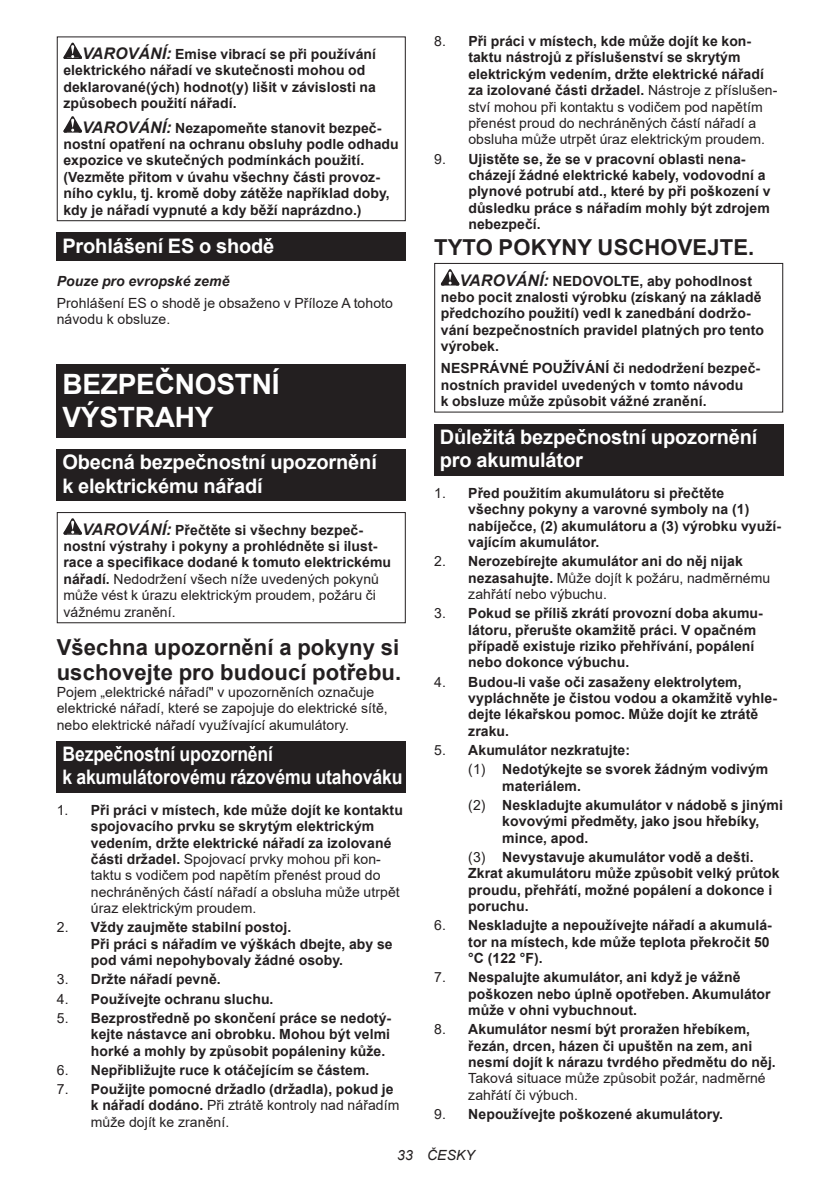
<style>
.page{position:relative;width:840px;height:1191px;background:#fff}
.page>*{position:absolute;margin:0;border:0;box-sizing:border-box;transform-origin:0 0}
.t1{font:700 28px/32.8px "Arial";letter-spacing:-.01em;color:#fff}
.t2{font:700 22px/25.8px "Arial";letter-spacing:.005em;color:#231f20}
.t3{font:700 20px/23.4px "Arial";letter-spacing:-.01em;color:#fff}
.t4{font:700 20px/23.4px "Arial";letter-spacing:-.01em;color:#fff;scale:.88 1}
.t5{font:700 14px/16.4px "Arial";letter-spacing:.005em;color:#231f20}
.t6{font:14px/16.4px "Arial";letter-spacing:.005em;color:#231f20}
.t7{font:italic 700 14px "Arial";letter-spacing:.005em;color:#231f20}
.t8{font:italic 14px "Arial";letter-spacing:.005em;color:#231f20}
.s1{font-style:italic;font-size:16px}
.s2{font-weight:400}
.s3{font-weight:700}
</style>
<div class="page">
<svg style="left:63px;top:43px;width:19px;height:16px"></svg>
<svg style="left:63px;top:116px;width:19px;height:17px"></svg>
<div style="left:57px;top:36px;width:348px;height:185px;border:1px solid #231f20"></div>
<div style="left:57px;top:232px;width:348px;height:29px;background:#231f20"></div>
<div style="left:57px;top:364px;width:348px;height:74px;background:#231f20"></div>
<div style="left:57px;top:449px;width:348px;height:52px;background:#231f20"></div>
<svg style="left:63px;top:518px;width:19px;height:16px"></svg>
<div style="left:57px;top:512px;width:348px;height:111px;border:1px solid #231f20"></div>
<div style="left:57px;top:741px;width:348px;height:52px;background:#231f20"></div>
<svg style="left:440px;top:269px;width:19px;height:16px"></svg>
<div style="left:434px;top:263px;width:348px;height:149px;border:1px solid #231f20"></div>
<div style="left:434px;top:424px;width:348px;height:52px;background:#231f20"></div>
<p class="t5" style="left:63px;top:46px;width:314px;text-indent:19px"><span class="s1">VAROVÁNÍ:</span> Emise vibrací se při používání elektrického nářadí ve skutečnosti mohou od deklarované(ých) hodnot(y) lišit v závislosti na způsobech použití nářadí.</p>
<p class="t5" style="left:63px;top:120px;width:336px;text-indent:19px"><span class="s1">VAROVÁNÍ:</span> Nezapomeňte stanovit bezpeč&shy;nostní opatření na ochranu obsluhy podle odhadu expozice ve skutečných podmínkách použití. (Vezměte přitom v úvahu všechny části provoz&shy;ního cyklu, tj. kromě doby zátěže například doby, kdy je nářadí vypnuté a kdy běží naprázdno.)</p>
<h3 class="t3" style="left:62px;top:234px;width:213px">Prohlášení ES o shodě</h3>
<p class="t7" style="left:57px;top:272px;width:174px">Pouze pro evropské země</p>
<p class="t6" style="left:57px;top:295px;width:337px">Prohlášení ES o shodě je obsaženo v Příloze A tohoto návodu k obsluze.</p>
<h1 class="t1" style="left:62px;top:368px;width:218px">BEZPEČNOSTNÍ<br>VÝSTRAHY</h1>
<h3 class="t3" style="left:62px;top:451px;width:316px">Obecná bezpečnostní upozornění k elektrickému nářadí</h3>
<p class="t5" style="left:63px;top:522px;width:329px;text-indent:19px"><span class="s1">VAROVÁNÍ:</span> Přečtěte si všechny bezpeč&shy;nostní výstrahy i pokyny a prohlédněte si ilust&shy;race a specifikace dodané k tomuto elektrickému nářadí. <span class="s2">Nedodržení všech níže uvedených pokynů může vést k úrazu elektrickým proudem, požáru či vážnému zranění.</span></p>
<h2 class="t2" style="left:57px;top:634px;width:346px">Všechna upozornění a pokyny si uschovejte pro budoucí potřebu.</h2>
<p class="t6" style="left:57px;top:683px;width:332px">Pojem „elektrické nářadí" v upozorněních označuje elektrické nářadí, které se zapojuje do elektrické sítě, nebo elektrické nářadí využívající akumulátory.</p>
<h3 class="t4" style="left:62px;top:742px;width:388px">Bezpečnostní upozornění<br>k akumulátorovému rázovému utahováku</h3>
<p class="t6" style="left:91px;top:801px;width:313px;text-indent:-34px">1. <span class="s3">Při práci v místech, kde může dojít ke kontaktu spojovacího prvku se skrytým elektrickým vedením, držte elektrické nářadí za izolované části držadel.</span> Spojovací prvky mohou při kon&shy;taktu s vodičem pod napětím přenést proud do nechráněných částí nářadí a obsluha může utrpět úraz elektrickým proudem.</p>
<p class="t5" style="left:91px;top:919px;width:303px;text-indent:-34px"><span class="s2">2.</span> Vždy zaujměte stabilní postoj.<br>Při práci s nářadím ve výškách dbejte, aby se pod vámi nepohybovaly žádné osoby.</p>
<p class="t5" style="left:57px;top:971px;width:165px"><span class="s2">3.</span> Držte nářadí pevně.</p>
<p class="t5" style="left:57px;top:990px;width:218px"><span class="s2">4.</span> Používejte ochranu sluchu.</p>
<p class="t5" style="left:91px;top:1010px;width:302px;text-align:justify;text-indent:-34px"><span class="s2">5.</span> Bezprostředně po skončení práce se nedotý&shy;kejte nástavce ani obrobku. Mohou být velmi horké a mohly by způsobit popáleniny kůže.</p>
<p class="t5" style="left:57px;top:1061px;width:314px"><span class="s2">6.</span> Nepřibližujte ruce k otáčejícím se částem.</p>
<p class="t5" style="left:91px;top:1081px;width:310px;text-indent:-34px"><span class="s2">7.</span> Použijte pomocné držadlo (držadla), pokud je k nářadí dodáno. <span class="s2">Při ztrátě kontroly nad nářadím může dojít ke zranění.</span></p>
<p class="t6" style="left:468px;top:33px;width:310px;text-indent:-34px">8. <span class="s3">Při práci v místech, kde může dojít ke kon&shy;taktu nástrojů z příslušenství se skrytým elektrickým vedením, držte elektrické nářadí za izolované části držadel.</span> Nástroje z příslušen&shy;ství mohou při kontaktu s vodičem pod napětím přenést proud do nechráněných částí nářadí a obsluha může utrpět úraz elektrickým proudem.</p>
<p class="t5" style="left:468px;top:151px;width:303px;text-indent:-34px"><span class="s2">9.</span> Ujistěte se, že se v pracovní oblasti nena&shy;cházejí žádné elektrické kabely, vodovodní a plynové potrubí atd., které by při poškození v důsledku práce s nářadím mohly být zdrojem nebezpečí.</p>
<h2 class="t2" style="left:434px;top:234px;width:321px">TYTO POKYNY USCHOVEJTE.</h2>
<p class="t5" style="left:440px;top:272px;width:324px;text-indent:19px"><span class="s1">VAROVÁNÍ:</span> NEDOVOLTE, aby pohodlnost nebo pocit znalosti výrobku (získaný na základě předchozího použití) vedl k zanedbání dodržo&shy;vání bezpečnostních pravidel platných pro tento výrobek.</p>
<p class="t5" style="left:440px;top:360px;width:321px">NESPRÁVNÉ POUŽÍVÁNÍ či nedodržení bezpeč&shy;nostních pravidel uvedených v tomto návodu<br>k obsluze může způsobit vážné zranění.</p>
<h3 class="t3" style="left:439px;top:425px;width:319px">Důležitá bezpečnostní upozornění pro akumulátor</h3>
<p class="t5" style="left:468px;top:485px;width:314px;text-indent:-34px"><span class="s2">1.</span> Před použitím akumulátoru si přečtěte všechny pokyny a varovné symboly na (1) nabíječce, (2) akumulátoru a (3) výrobku využí&shy;vajícím akumulátor.</p>
<p class="t6" style="left:468px;top:553px;width:303px;text-indent:-34px">2. <span class="s3">Nerozebírejte akumulátor ani do něj nijak nezasahujte.</span> Může dojít k požáru, nadměrnému zahřátí nebo výbuchu.</p>
<p class="t5" style="left:468px;top:605px;width:296px;text-indent:-34px"><span class="s2">3.</span> Pokud se příliš zkrátí provozní doba akumu&shy;látoru, přerušte okamžitě práci. V opačném případě existuje riziko přehřívání, popálení nebo dokonce výbuchu.</p>
<p class="t5" style="left:468px;top:673px;width:310px;text-indent:-34px"><span class="s2">4.</span> Budou-li vaše oči zasaženy elektrolytem, vypláchněte je čistou vodou a okamžitě vyhle&shy;dejte lékařskou pomoc. Může dojít ke ztrátě zraku.</p>
<p class="t5" style="left:468px;top:740px;width:301px;line-height:19.2px;text-indent:-34px"><span class="s2">5.</span> Akumulátor nezkratujte:<br><span class="s2">(1)</span> Nedotýkejte se svorek žádným vodivým</p>
<p class="t5" style="left:468px;top:776px;width:316px;line-height:19.2px;text-indent:34px">materiálem.<br><span class="s2">(2)</span> Neskladujte akumulátor v nádobě s jinými</p>
<p class="t5" style="left:502px;top:813px;width:258px">kovovými předměty, jako jsou hřebíky, mince, apod.</p>
<p class="t5" style="left:468px;top:849px;width:313px"><span class="s2">(3)</span> Nevystavuje akumulátor vodě a dešti.<br>Zkrat akumulátoru může způsobit velký průtok proudu, přehřátí, možné popálení a dokonce i poruchu.</p>
<p class="t5" style="left:468px;top:917px;width:305px;text-indent:-34px"><span class="s2">6.</span> Neskladujte a nepoužívejte nářadí a akumulá&shy;tor na místech, kde může teplota překročit 50 °C (122 °F).</p>
<p class="t5" style="left:468px;top:969px;width:304px;text-indent:-34px"><span class="s2">7.</span> Nespalujte akumulátor, ani když je vážně poškozen nebo úplně opotřeben. Akumulátor může v ohni vybuchnout.</p>
<p class="t5" style="left:468px;top:1021px;width:309px;text-indent:-34px"><span class="s2">8.</span> Akumulátor nesmí být proražen hřebíkem, řezán, drcen, házen či upuštěn na zem, ani nesmí dojít k nárazu tvrdého předmětu do něj.</p>
<p class="t6" style="left:468px;top:1070px;width:299px">Taková situace může způsobit požár, nadměrné zahřátí či výbuch.</p>
<p class="t5" style="left:434px;top:1106px;width:290px"><span class="s2">9.</span> Nepoužívejte poškozené akumulátory.</p>
<p class="t8" style="left:397px;top:1146px;width:79px">33 ČESKY</p>
</div>
